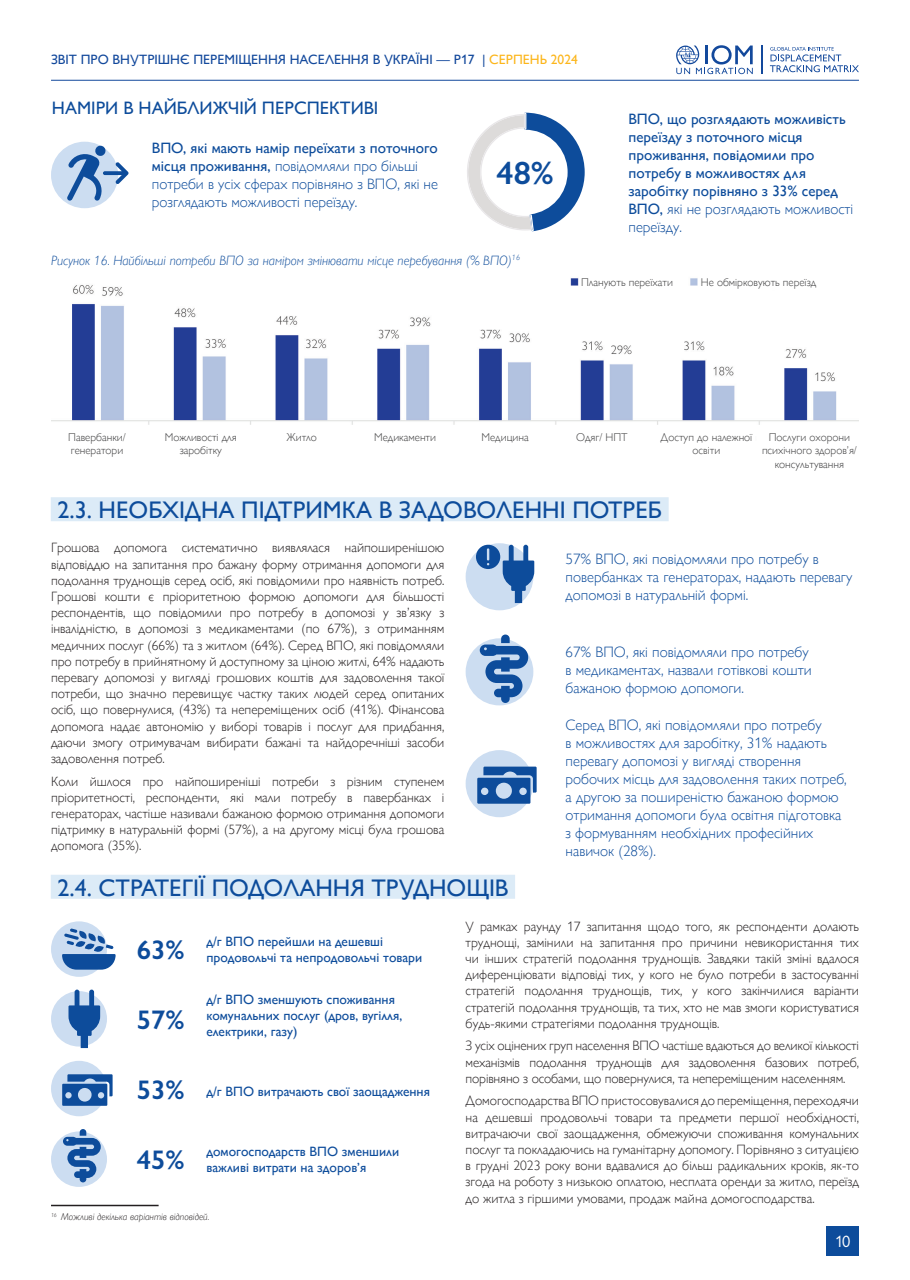
<style>
.page{position:relative;width:910px;height:1280px;background:#fff}
.page>*{position:absolute;margin:0;border:0;box-sizing:border-box;transform-origin:0 0}
.numb_section{font:600 32.4px "Gill Sans Nova";color:#0d4c9b}
.numb_section-2{font:600 27px "Gill Sans Nova";color:#0d4c9b}
.t1{font:24px "Gill Sans Nova";color:#0d4c9b}
.HEADING_1{font:18px "Gill Sans Nova";color:#0d4c9b}
.t2{font:16.5px "Gill Sans Nova";color:#fff}
.Heading_2{font:300 15px/18px "Gill Sans Nova";color:#0d4c9b}
.Heading_2-2{font:500 15px/18px "Gill Sans Nova";color:#0d4c9b}
.basic{font:300 13.5px/16.2px "Gill Sans Nova";color:#231f20;text-align:justify}
.basic-2{font:13.5px/16.2px "Gill Sans Nova";color:#0d4c9b}
.title_pic{font:italic 300 13.5px "Gill Sans Nova";color:#0d4c9b}
.t3{font:500 13.5px "Gill Sans Nova";color:#13499c}
.basic-3{font:300 11.25px/13.5px "Gill Sans Nova";color:#3e3e3f;text-align:center}
.t4{font:italic 300 9.9px "Gill Sans Nova";color:#231f20}
.s1{color:#fcb61c}
.s2{font-weight:500}
.s3{font-weight:300}
</style>
<div class="page">
<hr style="left:51px;top:80px;width:808px;height:1px;background:#13499c">
<svg style="left:761px;top:45px;width:1px;height:29px"></svg>
<svg style="left:676px;top:45px;width:77px;height:29px"></svg>
<svg style="left:770px;top:47px;width:89px;height:25px"></svg>
<div style="left:827px;top:1226px;width:32px;height:29px;background:#0d4c9b"></div>
<div style="left:51px;top:875px;width:464px;height:24px;background:#dcebf7"></div>
<div style="left:51px;top:1061px;width:56px;height:55px;background:#ccddf1;border-radius:50%"></div>
<svg style="left:62px;top:1074px;width:51px;height:32px"></svg>
<div style="left:51px;top:921px;width:56px;height:56px;background:#ccddf1;border-radius:50%"></div>
<svg style="left:62px;top:928px;width:54px;height:42px"></svg>
<div style="left:51px;top:497px;width:618px;height:24px;background:#dcebf7"></div>
<div style="left:51px;top:142px;width:67px;height:66px;background:#ccddf1;border-radius:50%"></div>
<svg style="left:67px;top:145px;width:61px;height:56px"></svg>
<svg style="left:467px;top:113px;width:118px;height:119px"></svg>
<div style="left:466px;top:750px;width:67px;height:67px;background:#ccddf1;border-radius:50%"></div>
<svg style="left:477px;top:767px;width:60px;height:37px"></svg>
<div style="left:51px;top:991px;width:56px;height:55px;background:#ccddf1;border-radius:50%"></div>
<svg style="left:69px;top:989px;width:31px;height:59px"></svg>
<hr style="left:51px;top:1205px;width:108px;height:1px;background:#231f20">
<img style="left:52px;top:278px;width:807px;height:147px">
<div style="left:466px;top:638px;width:67px;height:67px;background:#ccddf1;border-radius:50%"></div>
<svg style="left:480px;top:634px;width:48px;height:69px"></svg>
<div style="left:466px;top:543px;width:67px;height:67px;background:#ccddf1;border-radius:50%"></div>
<div style="left:51px;top:1131px;width:56px;height:56px;background:#ccddf1;border-radius:50%"></div>
<svg style="left:63px;top:1129px;width:38px;height:53px"></svg>
<svg style="left:476px;top:545px;width:58px;height:58px"></svg>
<div style="left:579px;top:276px;width:96px;height:12px;background:#fff"></div>
<div style="left:699px;top:276px;width:130px;height:13px;background:#fff"></div>
<p class="t3" style="left:51px;top:51px;width:528px">ЗВІТ ПРО ВНУТРІШНЄ ПЕРЕМІЩЕННЯ НАСЕЛЕННЯ В УКРАЇНІ — Р17 | <span class="s1">СЕРПЕНЬ 2024</span></p>
<p class="HEADING_1" style="left:52px;top:98px;width:328px">НАМІРИ В НАЙБЛИЖЧІЙ ПЕРСПЕКТИВІ</p>
<p class="Heading_2" style="left:152px;top:140px;width:288px"><span class="s2">ВПО, які мають намір переїхати з поточного місця проживання,</span> повідомляли про більші потреби в усіх сферах порівняно з ВПО, які не розглядають можливості переїзду.</p>
<p class="numb_section" style="left:496px;top:153px;width:59px">48%</p>
<p class="title_pic" style="left:51px;top:253px;width:470px">Рисунок 16. Найбільші потреби ВПО за наміром змінювати місце перебування (% ВПО)<sup>16</sup></p>
<p class="Heading_2-2" style="left:629px;top:109px;width:226px">ВПО, що розглядають можливість переїзду з поточного місця проживання, повідомили про потребу в можливостях для заробітку порівняно з 33% серед<br>ВПО, <span class="s3">які не розглядають можливості переїзду.</span></p>
<p class="basic-3" style="left:581px;top:275px;width:93px">Планують переїхати</p>
<p class="basic-3" style="left:701px;top:275px;width:117px">Не обмірковують переїзд</p>
<p class="basic-3" style="left:68px;top:430px;width:59px;text-align:left">Павербанки/ генератори</p>
<p class="basic-3" style="left:165px;top:430px;width:73px">Можливості для заробітку</p>
<p class="basic-3" style="left:286px;top:430px;width:32px">Житло</p>
<p class="basic-3" style="left:374px;top:430px;width:64px">Медикаменти</p>
<p class="basic-3" style="left:481px;top:430px;width:49px">Медицина</p>
<p class="basic-3" style="left:576px;top:430px;width:53px">Одяг/ НПТ</p>
<p class="basic-3" style="left:661px;top:430px;width:93px">Доступ до належної освіти</p>
<p class="basic-3" style="left:762px;top:430px;width:96px">Послуги охорони психічного здоров’я/ консультування</p>
<p class="t1" style="left:57px;top:496px;width:606px">2.3. НЕОБХІДНА ПІДТРИМКА В ЗАДОВОЛЕННІ ПОТРЕБ</p>
<p class="basic" style="left:51px;top:540px;width:395px">Грошова допомога систематично виявлялася найпоширенішою відповіддю на запитання про бажану форму отримання допомоги для подолання труднощів серед осіб, які повідомили про наявність потреб.<br>Грошові кошти є пріоритетною формою допомоги для більшості респондентів, що повідомили про потребу в допомозі у зв’язку з інвалідністю, в допомозі з медикаментами (по 67%), з отриманням медичних послуг (66%) та з житлом (64%). Серед ВПО, які повідомляли про потребу в прийнятному й доступному за ціною житлі, 64% надають перевагу допомозі у вигляді грошових коштів для задоволення такої потреби, що значно перевищує частку таких людей серед опитаних осіб, що повернулися, (43%) та непереміщених осіб (41%). Фінансова допомога надає автономію у виборі товарів і послуг для придбання, даючи змогу отримувачам вибирати бажані та найдоречніші засоби задоволення потреб.</p>
<p class="basic" style="left:51px;top:773px;width:395px">Коли йшлося про найпоширеніші потреби з різним ступенем пріоритетності, респонденти, які мали потребу в павербанках і генераторах, частіше називали бажаною формою отримання допомоги підтримку в натуральній формі (57%), а на другому місці була грошова допомога (35%).</p>
<p class="Heading_2" style="left:566px;top:550px;width:288px">57% ВПО, які повідомляли про потребу в повербанках та генераторах, надають перевагу допомозі в натуральній формі.</p>
<p class="Heading_2" style="left:566px;top:643px;width:248px">67% ВПО, які повідомляли про потребу в медикаментах, назвали готівкові кошти бажаною формою допомоги.</p>
<p class="Heading_2" style="left:566px;top:716px;width:283px">Серед ВПО, які повідомляли про потребу<br>в можливостях для заробітку, 31% надають перевагу допомозі у вигляді створення робочих місць для задоволення таких потреб, а другою за поширеністю бажаною формою отримання допомоги була освітня підготовка з формуванням необхідних професійних навичок (28%).</p>
<p class="t1" style="left:57px;top:874px;width:452px">2.4. СТРАТЕГІЇ ПОДОЛАННЯ ТРУДНОЩІВ</p>
<p class="basic" style="left:466px;top:918px;width:395px">У рамках раунду 17 запитання щодо того, як респонденти долають труднощі, замінили на запитання про причини невикористання тих чи інших стратегій подолання труднощів. Завдяки такій зміні вдалося диференціювати відповіді тих, у кого не було потреби в застосуванні стратегій подолання труднощів, тих, у кого закінчилися варіанти стратегій подолання труднощів, та тих, хто не мав змоги користуватися будь-якими стратегіями подолання труднощів.</p>
<p class="basic" style="left:466px;top:1038px;width:395px">З усіх оцінених груп населення ВПО частіше вдаються до великої кількості механізмів подолання труднощів для задоволення базових потреб, порівняно з особами, що повернулися, та непереміщеним населенням.</p>
<p class="basic" style="left:466px;top:1093px;width:395px">Домогосподарства ВПО пристосовувалися до переміщення, переходячи на дешевші продовольчі товари та предмети першої необхідності, витрачаючи свої заощадження, обмежуючи споживання комунальних послуг та покладаючись на гуманітарну допомогу. Порівняно з ситуацією в грудні 2023 року вони вдавалися до більш радикальних кроків, як-то згода на роботу з низькою оплатою, несплата оренди за житло, переїзд до житла з гіршими умовами, продаж майна домогосподарства.</p>
<p class="basic-2" style="left:206px;top:933px;width:178px">д/г ВПО перейшли на дешевші</p>
<p class="numb_section-2" style="left:137px;top:933px;width:49px">63%</p>
<p class="basic-2" style="left:206px;top:949px;width:217px">продовольчі та непродовольчі товари</p>
<p class="basic-2" style="left:206px;top:991px;width:197px">д/г ВПО зменшують споживання комунальних послуг (дров, вугілля, електрики, газу)</p>
<p class="numb_section-2" style="left:137px;top:1003px;width:49px">57%</p>
<p class="numb_section-2" style="left:137px;top:1073px;width:49px">53%</p>
<p class="basic-2" style="left:206px;top:1083px;width:225px">д/г ВПО витрачають свої заощадження</p>
<p class="basic-2" style="left:206px;top:1144px;width:194px">домогосподарств ВПО зменшили</p>
<p class="numb_section-2" style="left:137px;top:1143px;width:49px">45%</p>
<p class="basic-2" style="left:206px;top:1160px;width:162px">важливі витрати на здоров’я</p>
<p class="t4" style="left:51px;top:1212px;width:160px"><sup>16</sup> Можливі декілька варіантів відповідей.</p>
<p class="t2" style="left:835px;top:1231px;width:17px">10</p>
</div>
